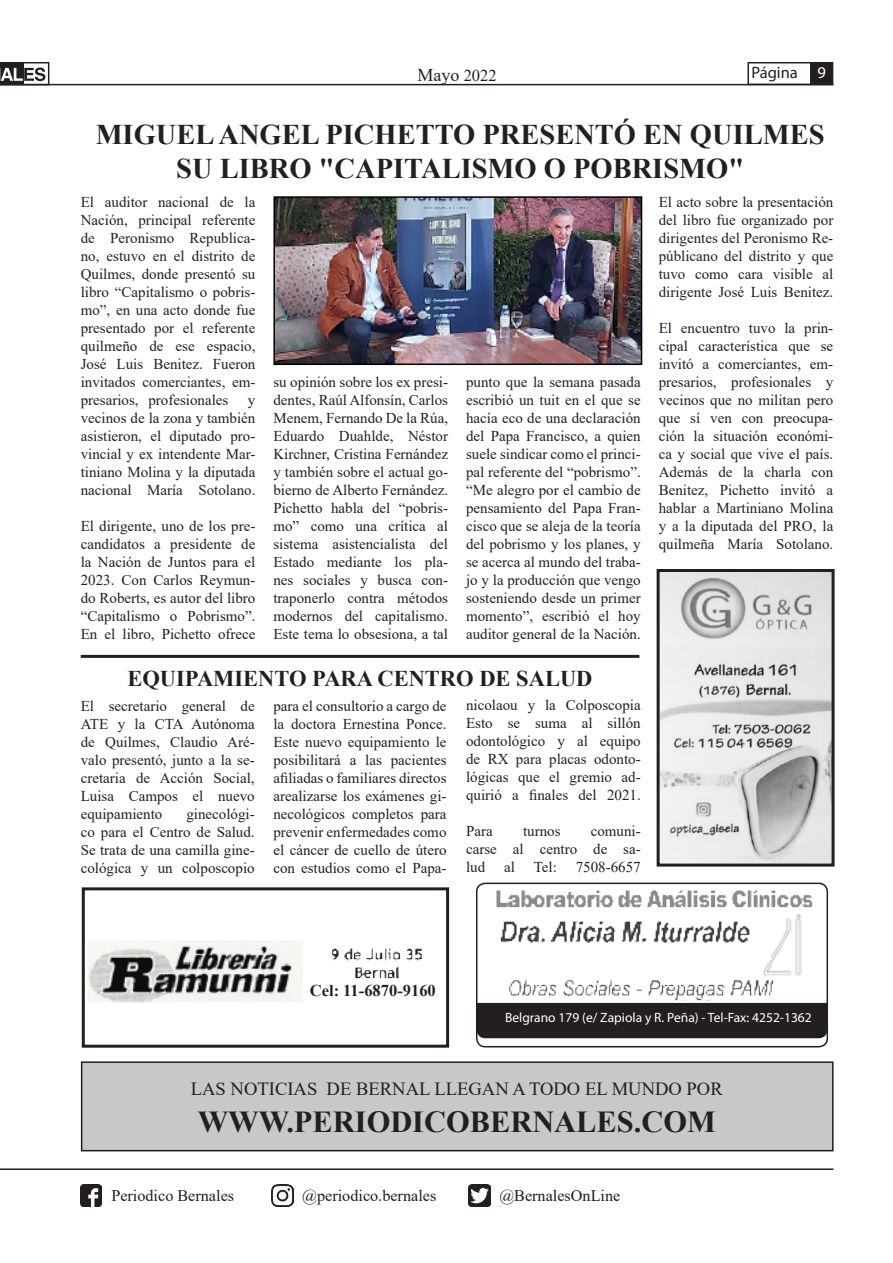
<style>
.page{position:relative;width:893px;height:1263px;background:#fff}
.page>*{position:absolute;margin:0;border:0;box-sizing:border-box;transform-origin:0 0}
.t1{font:700 30.45px "Times New Roman";color:#231f20}
.t2{font:700 28.5px/34.2px "Times New Roman";color:#231f20;text-align:center}
.t3{font:700 22.5px "Times New Roman";color:#231f20}
.t4{font:18.6px "Times New Roman";color:#231f20}
.t5{font:18px "Times New Roman";color:#231f20}
.t6{font:700 16.5px "Times New Roman";color:#231f20}
.t7{font:16.5px "Myriad Pro";color:#231f20}
.t8{font:16.5px "Myriad Pro";color:#fff}
.t9{font:16.2px "Times New Roman";color:#231f20}
.t10{font:15px/18px "Times New Roman";color:#231f20;text-align:justify}
.t11{font:13.5px "Myriad Pro";color:#fff}
.s1{font-size:16.5px}
</style>
<div class="page">
<div style="left:810px;top:63px;width:23px;height:21px;background:#231f20"></div>
<div style="left:747px;top:62px;width:86px;height:23px;border:2px solid #231f20"></div>
<svg style="left:0;top:62px;width:49px;height:22px"></svg>
<hr style="left:0;top:84px;width:833px;height:1px;background:#231f20">
<hr style="left:0;top:1168px;width:833px;height:2px;background:#231f20">
<img style="left:80px;top:1185px;width:22px;height:21px">
<img style="left:272px;top:1185px;width:21px;height:21px">
<img style="left:469px;top:1185px;width:21px;height:21px">
<img style="left:500px;top:921px;width:250px;height:22px">
<img style="left:509px;top:980px;width:265px;height:21px">
<img style="left:763px;top:914px;width:39px;height:62px">
<img style="left:496px;top:890px;width:317px;height:18px">
<div style="left:479px;top:1003px;width:346px;height:35px;background:#231f20"></div>
<div style="left:476px;top:882px;width:352px;height:165px;border:2px solid #231f20;border-radius:9px"></div>
<img style="left:87px;top:941px;width:335px;height:62px">
<div style="left:82px;top:887px;width:367px;height:161px;border:3px solid #231f20"></div>
<div style="left:310px;top:984px;width:127px;height:16px;background:#fff"></div>
<img style="left:661px;top:573px;width:170px;height:289px">
<div style="left:657px;top:569px;width:178px;height:297px;border:3px solid #231f20"></div>
<div style="left:82px;top:1062px;width:751px;height:89px;background:#c7c8ca"></div>
<div style="left:81px;top:1061px;width:752px;height:90px;border:2px solid #231f20"></div>
<img style="left:276px;top:199px;width:363px;height:163px">
<div style="left:273px;top:196px;width:369px;height:169px;border:2px solid #000"></div>
<hr style="left:81px;top:655px;width:558px;height:3px;background:#231f20">
<p class="t5" style="left:418px;top:62px;width:81px">Mayo <span class="s1">2022</span></p>
<p class="t7" style="left:751px;top:63px;width:48px">Página</p>
<p class="t8" style="left:817px;top:63px;width:10px">9</p>
<p class="t2" style="left:96px;top:116px;width:730px">MIGUEL ANGEL PICHETTO PRESENTÓ EN QUILMES<br>SU LIBRO "CAPITALISMO O POBRISMO"</p>
<p class="t10" style="left:81px;top:192px;width:176px">El auditor nacional de la Nación, principal referente de Peronismo Republica&shy;no, estuvo en el distrito de Quilmes, donde presentó su libro “Capitalismo o pobris&shy;mo”, en una acto donde fue presentado por el referente quilmeño de ese espacio, José Luis Benitez. Fueron invitados comerciantes, em&shy;presarios, profesionales</p>
<p class="t10" style="left:659px;top:192px;width:176px">El acto sobre la presentación del libro fue organizado por dirigentes del Peronismo Re&shy;públicano del distrito y que tuvo como cara visible al dirigente José Luis Benitez.</p>
<p class="t10" style="left:659px;top:318px;width:176px">El encuentro tuvo la prin&shy;cipal característica que se invitó a comerciantes, em&shy;presarios, profesionales y vecinos que no militan pero que sí ven con preocupa&shy;ción la situación económi&shy;ca y social que vive el país.</p>
<p class="t10" style="left:659px;top:462px;width:176px">Además de la charla con Benitez, Pichetto invitó a hablar a Martiniano Molina y a la diputada del PRO, la quilmeña María Sotolano.</p>
<p class="t10" style="left:273px;top:372px;width:176px">su opinión sobre los ex presi&shy;dentes, Raúl Alfonsín, Carlos Menem, Fernando De la Rúa, Eduardo Duahlde, Néstor Kirchner, Cristina Fernández y también sobre el actual go&shy;bierno de Alberto Fernández.</p>
<p class="t10" style="left:273px;top:498px;width:176px">Pichetto habla del “pobris&shy;mo” como una crítica al sistema asistencialista del Estado mediante los pla&shy;nes sociales y busca con&shy;traponerlo contra métodos modernos del capitalismo.</p>
<p class="t10" style="left:273px;top:624px;width:176px">Este tema lo obsesiona, a tal</p>
<p class="t10" style="left:466px;top:372px;width:176px">punto que la semana pasada escribió un tuit en el que se hacía eco de una declaración del Papa Francisco, a quien suele sindicar como el princi&shy;pal referente del “pobrismo”. “Me alegro por el cambio de pensamiento del Papa Fran&shy;cisco que se aleja de la teoría del pobrismo y los planes, y se acerca al mundo del traba&shy;jo y la producción que vengo sosteniendo desde un primer momento”, escribió el hoy auditor general de la Nación.</p>
<p class="t10" style="left:81px;top:390px;width:176px;text-indent:167px">y vecinos de la zona y también asistieron, el diputado pro&shy;vincial y ex intendente Mar&shy;tiniano Molina y la diputada nacional María Sotolano.</p>
<p class="t10" style="left:81px;top:516px;width:176px">El dirigente, uno de los pre&shy;candidatos a presidente de la Nación de Juntos para el 2023. Con Carlos Reymun&shy;do Roberts, es autor del libro “Capitalismo o Pobrismo”.</p>
<p class="t10" style="left:81px;top:624px;width:176px">En el libro, Pichetto ofrece</p>
<h3 class="t3" style="left:127px;top:662px;width:467px">EQUIPAMIENTO PARA CENTRO DE SALUD</h3>
<p class="t10" style="left:81px;top:696px;width:175px">El secretario general de ATE y la CTA Autónoma de Quilmes, Claudio Aré&shy;valo presentó, junto a la se&shy;cretaria de Acción Social, Luisa Campos el nuevo equipamiento</p>
<p class="t10" style="left:466px;top:696px;width:176px">nicolaou y la Colposcopia</p>
<p class="t10" style="left:466px;top:714px;width:176px">Esto se suma al sillón odontológico y al equipo de RX para placas odonto&shy;lógicas que el gremio ad&shy;quirió a finales del 2021.</p>
<p class="t10" style="left:466px;top:822px;width:28px">Para</p>
<p class="t10" style="left:523px;top:822px;width:39px">turnos</p>
<p class="t10" style="left:273px;top:696px;width:175px">para el consultorio a cargo de la doctora Ernestina Ponce.</p>
<p class="t10" style="left:273px;top:732px;width:175px">Este nuevo equipamiento le posibilitará a las pacientes afiliadas o familiares directos arealizarse los exámenes gi&shy;necológicos completos para prevenir enfermedades como el cáncer de cuello de útero con estudios como el Papa-</p>
<p class="t10" style="left:81px;top:804px;width:175px;text-align:right">ginecológi-<br>co para el Centro de Salud.</p>
<p class="t10" style="left:81px;top:840px;width:175px">Se trata de una camilla gine&shy;cológica y un colposcopio</p>
<p class="t10" style="left:466px;top:822px;width:176px;text-indent:125px">comuni&shy;carse al centro de sa&shy;lud</p>
<p class="t10" style="left:504px;top:858px;width:54px">al Tel:</p>
<p class="t10" style="left:576px;top:858px;width:66px">7508-6657</p>
<p class="t6" style="left:310px;top:978px;width:128px">Cel: 11-6870-9160</p>
<p class="t11" style="left:505px;top:1009px;width:308px">Belgrano 179 (e/ Zapiola y R. Peña) - Tel-Fax: 4252-1362</p>
<p class="t4" style="left:191px;top:1076px;width:533px">LAS NOTICIAS DE BERNAL LLEGAN A TODO EL MUNDO POR</p>
<p class="t1" style="left:198px;top:1099px;width:519px">WWW.PERIODICOBERNALES.COM</p>
<p class="t9" style="left:111px;top:1184px;width:124px">Periodico Bernales</p>
<p class="t9" style="left:302px;top:1184px;width:136px">@periodico.bernales</p>
<p class="t9" style="left:499px;top:1184px;width:123px">@BernalesOnLine</p>
</div>
